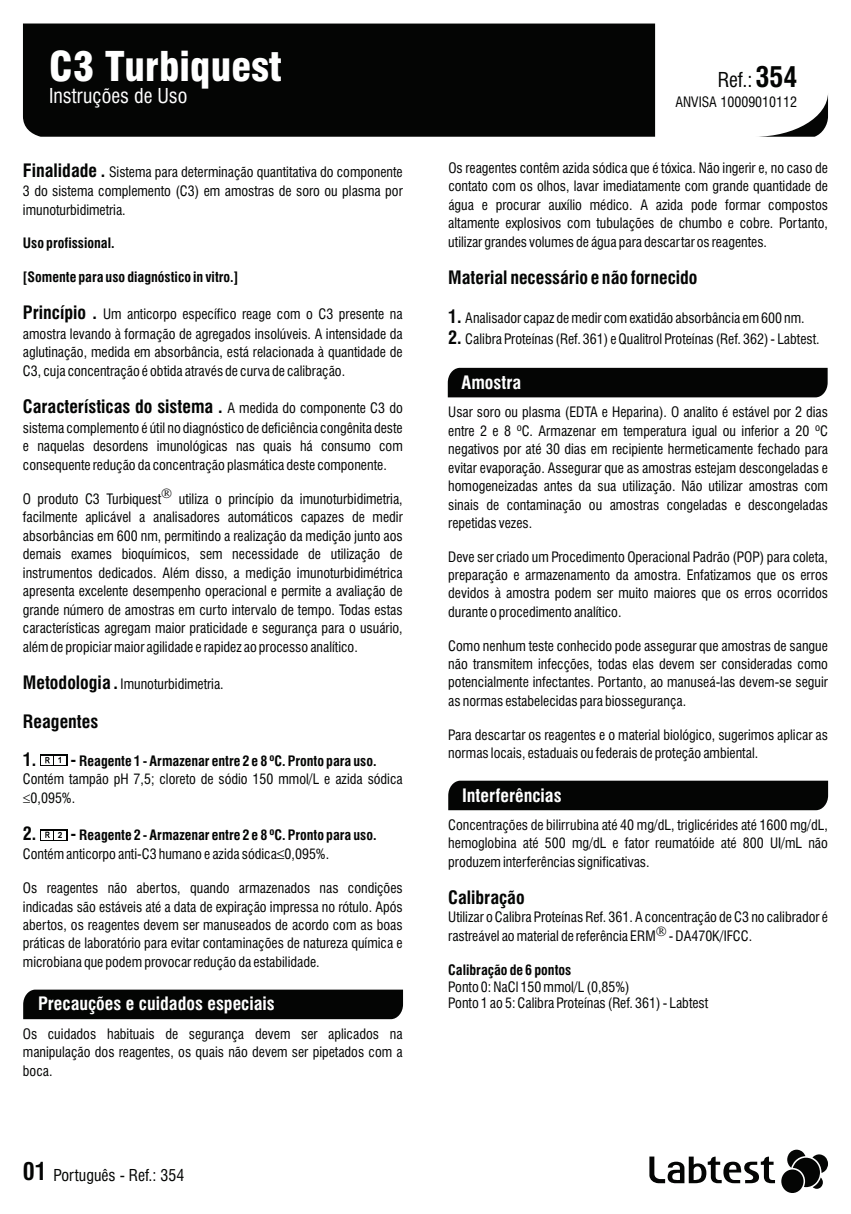
<style>
.page{position:relative;width:851px;height:1214px;background:#fff}
.page>*{position:absolute;margin:0;border:0;box-sizing:border-box;transform-origin:0 0}
.t1{font:900 condensed 40px "Swiss 721 BT";color:#fff}
.t2{font:condensed 20px "Swiss 721 BT";color:#fff}
.t3{font:condensed 20px "Swiss 721 BT";color:#040504}
.t4{font:700 condensed 18px "Swiss 721 BT";color:#040504}
.t5{font:700 condensed 18px "Swiss 721 BT";color:#fff}
.t6{font:condensed 16px "Swiss 721 BT";color:#040504}
.t7{font:condensed 14px/18.4px "Swiss 721 BT";color:#040504;text-align:justify}
.t8{font:700 condensed 14px "Swiss 721 BT";color:#040504}
.t9{font:700 8.4px "Arial";color:#040504}
.s1{font-weight:700;font-size:18px}
.s2{font-weight:400;font-size:14px}
.s3{font-weight:700}
.s4{font-weight:700;font-size:24px}
.s5{font-weight:700;font-size:28px}
</style>
<div class="page">
<svg style="left:759px;top:95px;width:69px;height:42px"></svg>
<div style="left:23px;top:24px;width:632px;height:113px;background:#040504"></div>
<div style="left:23px;top:989px;width:380px;height:30px;background:#040504"></div>
<svg style="left:649px;top:1156px;width:126px;height:27px"></svg>
<svg style="left:781px;top:1149px;width:47px;height:43px"></svg>
<svg style="left:40px;top:829px;width:27px;height:11px"></svg>
<div style="left:54px;top:830px;width:12px;height:9px;background:#fff"></div>
<div style="left:42px;top:830px;width:11px;height:9px;background:#fff"></div>
<svg style="left:45px;top:831px;width:5px;height:6px"></svg>
<svg style="left:40px;top:754px;width:27px;height:12px"></svg>
<div style="left:54px;top:756px;width:12px;height:8px;background:#fff"></div>
<div style="left:42px;top:756px;width:11px;height:8px;background:#fff"></div>
<svg style="left:45px;top:757px;width:5px;height:6px"></svg>
<div style="left:448px;top:368px;width:380px;height:29px;background:#040504"></div>
<div style="left:448px;top:780px;width:380px;height:30px;background:#040504"></div>
<h1 class="t1" style="left:49px;top:51px;width:235px">C3 Turbiquest</h1>
<h2 class="t2" style="left:49px;top:88px;width:140px">Instruções de Uso</h2>
<p class="t7" style="left:23px;top:163px;width:381px;line-height:19px"><span class="s1">Finalidade .</span> Sistema para determinação quantitativa do componente 3 do sistema complemento (C3) em amostras de soro ou plasma por imunoturbidimetria.</p>
<p class="t8" style="left:23px;top:238px;width:93px">Uso profissional.</p>
<p class="t8" style="left:23px;top:271px;width:217px">[Somente para uso diagnóstico in vitro.]</p>
<p class="t7" style="left:23px;top:306px;width:381px"><span class="s1">Princípio .</span> Um anticorpo específico reage com o C3 presente na amostra levando à formação de agregados insolúveis. A intensidade da aglutinação, medida em absorbância, está relacionada à quantidade de C3, cuja concentração é obtida através de curva de calibração.</p>
<p class="t4" style="left:23px;top:399px;width:381px">Características do sistema . <span class="s2">A medida do componente C3 do</span></p>
<p class="t7" style="left:23px;top:420px;width:381px">sistema complemento é útil no diagnóstico de deficiência congênita deste e naquelas desordens imunológicas nas quais há consumo com consequente redução da concentração plasmática deste componente.</p>
<p class="t7" style="left:23px;top:491px;width:140px">O produto C3 Turbiquest</p>
<p class="t7" style="left:23px;top:491px;width:381px;text-indent:156px">utiliza o princípio da imunoturbidimetria, facilmente aplicável a analisadores automáticos capazes de medir absorbâncias em 600 nm, permitindo a realização da medição junto aos demais exames bioquímicos, sem necessidade de utilização de instrumentos dedicados. Além disso, a medição imunoturbidimétrica apresenta excelente desempenho operacional e permite a avaliação de grande número de amostras em curto intervalo de tempo. Todas estas características agregam maior praticidade e segurança para o usuário, além de propiciar maior agilidade e rapidez ao processo analítico.</p>
<p class="t7" style="left:23px;top:676px;width:202px"><span class="s1">Metodologia .</span> Imunoturbidimetria.</p>
<p class="t4" style="left:23px;top:713px;width:77px">Reagentes</p>
<p class="t7" style="left:23px;top:753px;width:381px;line-height:17.8px"><span class="s1">1. -</span> <span class="s3">Reagente 1 - Armazenar entre 2 e 8 ºC. Pronto para uso.<br></span>Contém tampão pH 7,5; cloreto de sódio 150 mmol/L e azida sódica</p>
<p class="t7" style="left:31px;top:789px;width:46px">0,095%.</p>
<p class="t7" style="left:23px;top:827px;width:355px"><span class="s1">2. -</span> <span class="s3">Reagente 2 - Armazenar entre 2 e 8 ºC. Pronto para uso.<br></span>Contém anticorpo anti-C3 humano e azida sódica 0,095%.</p>
<p class="t7" style="left:23px;top:880px;width:381px">Os reagentes não abertos, quando armazenados nas condições indicadas são estáveis até a data de expiração impressa no rótulo. Após abertos, os reagentes devem ser manuseados de acordo com as boas práticas de laboratório para evitar contaminações de natureza química e microbiana que podem provocar redução da estabilidade.</p>
<p class="t9" style="left:58px;top:757px;width:6px">1</p>
<p class="t9" style="left:58px;top:831px;width:6px">2</p>
<p class="t5" style="left:38px;top:996px;width:238px">Precauções e cuidados especiais</p>
<p class="t7" style="left:23px;top:1025px;width:381px">Os cuidados habituais de segurança devem ser aplicados na manipulação dos reagentes, os quais não devem ser pipetados com a boca.</p>
<p class="t6" style="left:23px;top:1168px;width:163px"><span class="s4">01</span> Português - Ref.: 354</p>
<h2 class="t3" style="left:718px;top:72px;width:81px">Ref.:<span class="s5">354</span></h2>
<p class="t7" style="left:675px;top:94px;width:123px">ANVISA 10009010112</p>
<p class="t7" style="left:448px;top:160px;width:381px">Os reagentes contêm azida sódica que é tóxica. Não ingerir e, no caso de contato com os olhos, lavar imediatamente com grande quantidade de água e procurar auxílio médico. A azida pode formar compostos altamente explosivos com tubulações de chumbo e cobre. Portanto, utilizar grandes volumes de água para descartar os reagentes.</p>
<p class="t4" style="left:448px;top:270px;width:251px">Material necessário e não fornecido</p>
<p class="t7" style="left:448px;top:310px;width:358px"><span class="s1">1.</span> Analisador capaz de medir com exatidão absorbância em 600 nm.</p>
<p class="t7" style="left:448px;top:331px;width:373px"><span class="s1">2.</span> Calibra Proteínas (Ref. 361) e Qualitrol Proteínas (Ref. 362) - Labtest.</p>
<p class="t5" style="left:462px;top:375px;width:61px">Amostra</p>
<p class="t7" style="left:448px;top:404px;width:381px">Usar soro ou plasma (EDTA e Heparina). O analito é estável por 2 dias entre 2 e 8 ºC. Armazenar em temperatura igual ou inferior a 20 ºC negativos por até 30 dias em recipiente hermeticamente fechado para evitar evaporação. Assegurar que as amostras estejam descongeladas e homogeneizadas antes da sua utilização. Não utilizar amostras com sinais de contaminação ou amostras congeladas e descongeladas repetidas vezes.</p>
<p class="t7" style="left:448px;top:548px;width:381px">Deve ser criado um Procedimento Operacional Padrão (POP) para coleta, preparação e armazenamento da amostra. Enfatizamos que os erros devidos à amostra podem ser muito maiores que os erros ocorridos durante o procedimento analítico.</p>
<p class="t7" style="left:448px;top:637px;width:381px">Como nenhum teste conhecido pode assegurar que amostras de sangue não transmitem infecções, todas elas devem ser consideradas como potencialmente infectantes. Portanto, ao manuseá-las devem-se seguir as normas estabelecidas para biossegurança.</p>
<p class="t7" style="left:448px;top:726px;width:381px">Para descartar os reagentes e o material biológico, sugerimos aplicar as normas locais, estaduais ou federais de proteção ambiental.</p>
<p class="t5" style="left:462px;top:788px;width:101px">Interferências</p>
<p class="t7" style="left:448px;top:817px;width:381px">Concentrações de bilirrubina até 40 mg/dL, triglicérides até 1600 mg/dL, hemoglobina até 500 mg/dL e fator reumatóide até 800 UI/mL não produzem interferências significativas.</p>
<p class="t4" style="left:448px;top:890px;width:78px">Calibração</p>
<p class="t7" style="left:448px;top:908px;width:381px;line-height:19.2px">Utilizar o Calibra Proteínas Ref. 361. A concentração de C3 no calibrador é rastreável ao material de referência ERM - DA470K/IFCC.</p>
<p class="t8" style="left:448px;top:964px;width:125px">Calibração de 6 pontos</p>
<p class="t7" style="left:448px;top:979px;width:262px;line-height:16.8px">Ponto 0: NaCl 150 mmol/L (0,85%)<br>Ponto 1 ao 5: Calibra Proteínas (Ref. 361) - Labtest</p>
</div>
